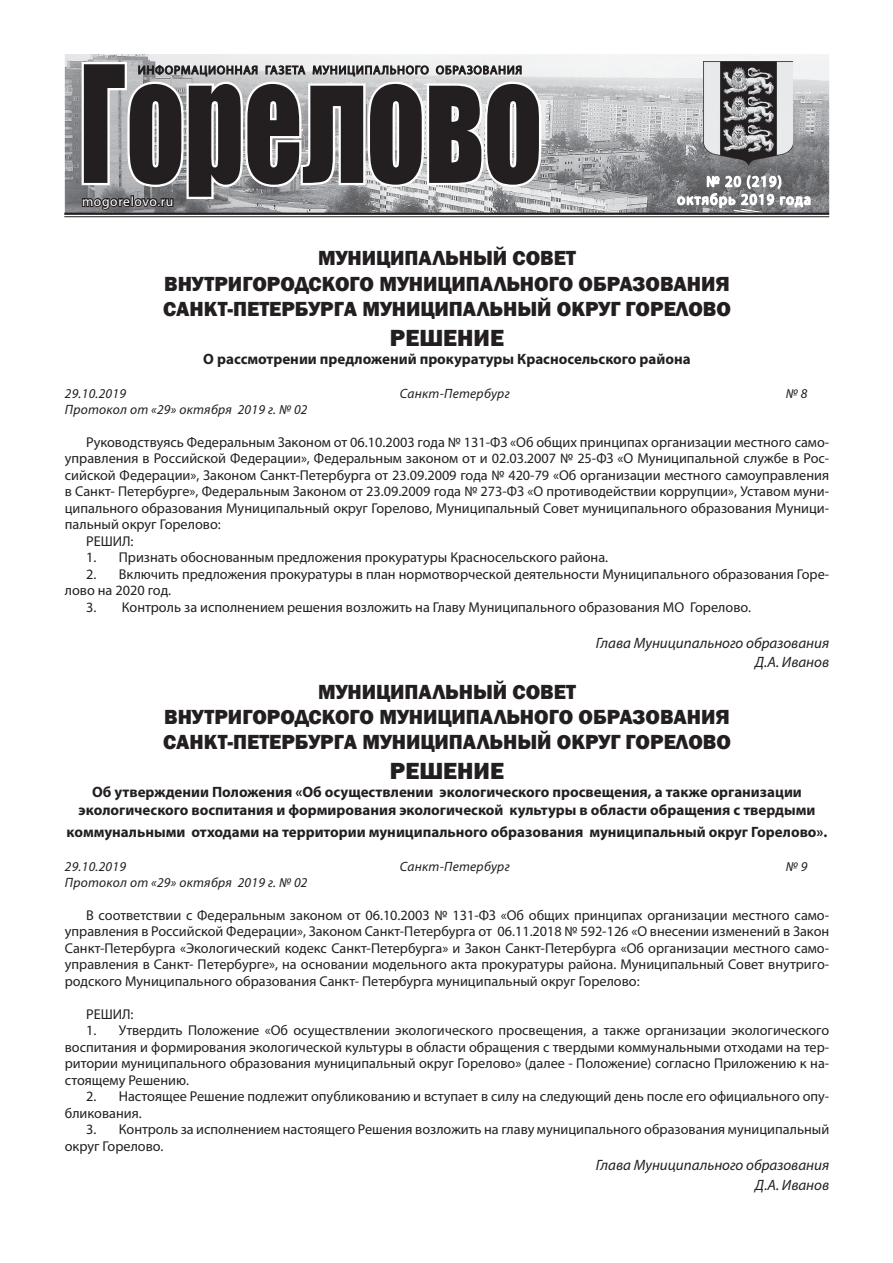
<style>
.page{position:relative;width:893px;height:1263px;background:#fff}
.page>*{position:absolute;margin:0;border:0;box-sizing:border-box;transform-origin:0 0}
.t1{font:150px "Impact";color:#231f20;scale:.76 1}
.t2{font:800 24px "Franklin Gothic";color:#231f20}
.t3{font:800 21px/25.2px "Franklin Gothic";color:#231f20;text-align:center}
.t4{font:700 15px/18px "Myriad Pro";color:#231f20;text-align:center}
.t5{font:italic 15px/19.5px "Myriad Pro";color:#231f20;text-align:right}
.t6{font:14.25px/16.5px "Myriad Pro";color:#231f20}
.t7{font:italic 13.5px "Myriad Pro";letter-spacing:.02em;color:#231f20}
.t8{font:13.5px "Myriad Pro";letter-spacing:.05em;color:#fff}
</style>
<div class="page">
<img style="left:65px;top:54px;width:764px;height:159px">
<img style="left:704px;top:62px;width:89px;height:104px">
<hr style="left:64px;top:213px;width:765px;height:2px;background:#231f20">
<hr style="left:64px;top:216px;width:765px;height:1px;background:#231f20">
<svg style="left:676px;top:170px;width:135px;height:43px"></svg>
<svg style="left:79px;top:60px;width:465px;height:158px"></svg>
<h1 class="t1" style="left:79px;top:8px;width:611px">Горелово</h1>
<p class="t8" style="left:82px;top:193px;width:93px">mogorelovo.ru</p>
<h3 class="t3" style="left:163px;top:246px;width:569px">МУНИЦИПАЛЬНЫЙ СОВЕТ<br>ВНУТРИГОРОДСКОГО МУНИЦИПАЛЬНОГО ОБРАЗОВАНИЯ<br>САНКТ-ПЕТЕРБУРГА МУНИЦИПАЛЬНЫЙ ОКРУГ ГОРЕЛОВО</h3>
<h2 class="t2" style="left:390px;top:322px;width:116px">РЕШЕНИЕ</h2>
<p class="t4" style="left:203px;top:349px;width:489px">О рассмотрении предложений прокуратуры Красносельского района</p>
<p class="t7" style="left:65px;top:385px;width:63px">29.10.2019</p>
<p class="t7" style="left:400px;top:385px;width:111px">Санкт-Петербург</p>
<p class="t7" style="left:786px;top:385px;width:23px">№ 8</p>
<p class="t7" style="left:65px;top:401px;width:244px">Протокол от «29» октября 2019 г. № 02</p>
<p class="t6" style="left:86px;top:433px;width:745px">Руководствуясь Федеральным Законом от 06.10.2003 года № 131-ФЗ «Об общих принципах организации местного само-</p>
<p class="t6" style="left:65px;top:450px;width:766px">управления в Российской Федерации», Федеральным законом от и 02.03.2007 № 25-ФЗ «О Муниципальной службе в Рос-</p>
<p class="t6" style="left:65px;top:466px;width:766px">сийской Федерации», Законом Санкт-Петербурга от 23.09.2009 года № 420-79 «Об организации местного самоуправления</p>
<p class="t6" style="left:65px;top:483px;width:766px">в Санкт- Петербурге», Федеральным Законом от 23.09.2009 года № 273-ФЗ «О противодействии коррупции», Уставом муни-</p>
<p class="t6" style="left:65px;top:499px;width:766px">ципального образования Муниципальный округ Горелово, Муниципальный Совет муниципального образования Муници-</p>
<p class="t6" style="left:65px;top:516px;width:157px">пальный округ Горелово:</p>
<p class="t6" style="left:86px;top:532px;width:49px">РЕШИЛ:</p>
<p class="t6" style="left:86px;top:549px;width:524px">1. Признать обоснованным предложения прокуратуры Красносельского района.</p>
<p class="t6" style="left:65px;top:565px;width:766px;text-indent:21px">2. Включить предложения прокуратуры в план нормотворческой деятельности Муниципального образования Горе&shy;лово на 2020 год.</p>
<p class="t6" style="left:86px;top:598px;width:667px">3. Контроль за исполнением решения возложить на Главу Муниципального образования МО Горелово.</p>
<p class="t5" style="left:596px;top:633px;width:235px">Глава Муниципального образования<br>Д.А. Иванов</p>
<h3 class="t3" style="left:163px;top:679px;width:569px">МУНИЦИПАЛЬНЫЙ СОВЕТ<br>ВНУТРИГОРОДСКОГО МУНИЦИПАЛЬНОГО ОБРАЗОВАНИЯ<br>САНКТ-ПЕТЕРБУРГА МУНИЦИПАЛЬНЫЙ ОКРУГ ГОРЕЛОВО</h3>
<h2 class="t2" style="left:390px;top:755px;width:116px">РЕШЕНИЕ</h2>
<p class="t4" style="left:79px;top:782px;width:738px">Об утверждении Положения «Об осуществлении экологического просвещения, а также организации экологического воспитания и формирования экологической культуры в области обращения с твердыми</p>
<p class="t4" style="left:67px;top:822px;width:762px">коммунальными отходами на территории муниципального образования муниципальный округ Горелово».</p>
<p class="t7" style="left:65px;top:858px;width:63px">29.10.2019</p>
<p class="t7" style="left:400px;top:858px;width:111px">Санкт-Петербург</p>
<p class="t7" style="left:786px;top:858px;width:23px">№ 9</p>
<p class="t7" style="left:65px;top:874px;width:244px">Протокол от «29» октября 2019 г. № 02</p>
<p class="t6" style="left:65px;top:906px;width:766px;text-align:justify;text-indent:21px">В соответствии с Федеральным законом от 06.10.2003 № 131-ФЗ «Об общих принципах организации местного само&shy;управления в Российской Федерации», Законом Санкт-Петербурга от 06.11.2018 № 592-126 «О внесении изменений в Закон Санкт-Петербурга «Экологический кодекс Санкт-Петербурга» и Закон Санкт-Петербурга «Об организации местного само&shy;управления в Санкт- Петербурге», на основании модельного акта прокуратуры района. Муниципальный Совет внутриго&shy;родского Муниципального образования Санкт- Петербурга муниципальный округ Горелово:</p>
<p class="t6" style="left:86px;top:1005px;width:49px">РЕШИЛ:</p>
<p class="t6" style="left:65px;top:1022px;width:766px;text-align:justify;text-indent:21px">1. Утвердить Положение «Об осуществлении экологического просвещения, а также организации экологического воспитания и формирования экологической культуры в области обращения с твердыми коммунальными отходами на тер&shy;ритории муниципального образования муниципальный округ Горелово» (далее - Положение) согласно Приложению к на&shy;стоящему Решению.</p>
<p class="t6" style="left:65px;top:1088px;width:766px;text-indent:21px">2. Настоящее Решение подлежит опубликованию и вступает в силу на следующий день после его официального опу&shy;бликования.</p>
<p class="t6" style="left:65px;top:1121px;width:766px;text-indent:21px">3. Контроль за исполнением настоящего Решения возложить на главу муниципального образования муниципальный округ Горелово.</p>
<p class="t5" style="left:596px;top:1155px;width:235px">Глава Муниципального образования<br>Д.А. Иванов</p>
</div>
